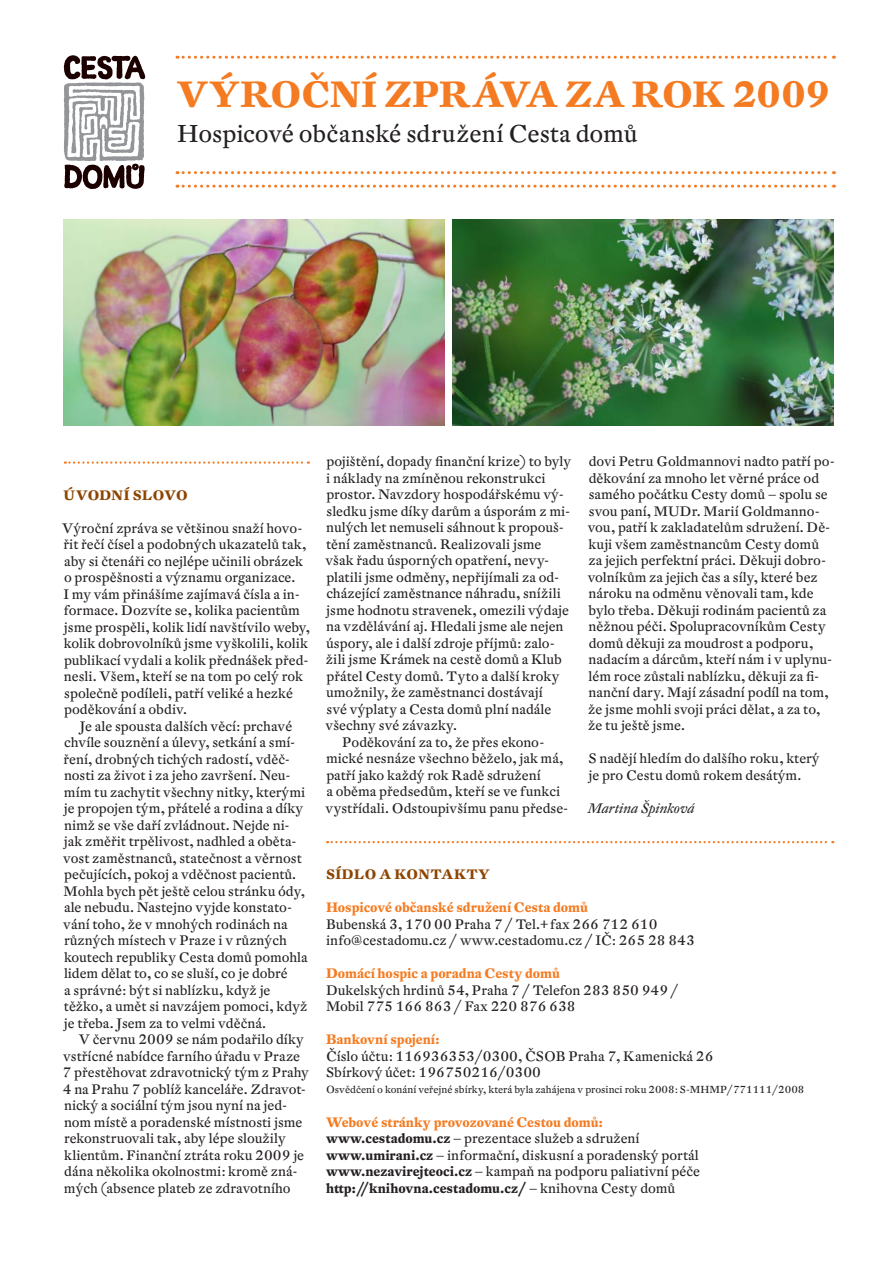
<style>
.page{position:relative;width:893px;height:1263px;background:#fff}
.page>*{position:absolute;margin:0;border:0;box-sizing:border-box;transform-origin:0 0}
.t1{font:700 36px "DTL Fleischmann TOT";letter-spacing:.005em;color:#f47b21}
.t2{font:24px "DTL Fleischmann TOT";letter-spacing:-.005em;color:#231f20}
.t3{font:13.5px/16.5px "DTL Fleischmann TOT";color:#231f20}
.t4{font:700 13.5px "DTL Fleischmann TOT";color:#f47b21}
.t5{font:700 13.5px "DTL Fleischmann TOT";letter-spacing:.055em;color:#8d4400}
.t6{font:italic 13.5px "DTL Fleischmann TOT";color:#231f20}
.t7{font:10.05px "DTL Fleischmann TOT";color:#231f20}
.s1{font-weight:700;color:#f47b21}
.s2{font-weight:700}
</style>
<div class="page">
<svg style="left:64px;top:55px;width:81px;height:134px"></svg>
<svg style="left:65px;top:461px;width:244px;height:3px"></svg>
<svg style="left:177px;top:56px;width:657px;height:3px"></svg>
<svg style="left:177px;top:171px;width:657px;height:3px"></svg>
<svg style="left:177px;top:185px;width:657px;height:3px"></svg>
<svg style="left:327px;top:841px;width:506px;height:2px"></svg>
<img style="left:64px;top:219px;width:380px;height:207px">
<img style="left:453px;top:219px;width:380px;height:207px">
<h1 class="t1" style="left:177px;top:72px;width:654px">Výroční zpráva za rok 2009</h1>
<h2 class="t2" style="left:177px;top:118px;width:462px">Hospicové občanské sdružení Cesta domů</h2>
<p class="t5" style="left:64px;top:486px;width:125px">Úvodní slovo</p>
<p class="t3" style="left:62px;top:519px;width:249px">Výroční zpráva se většinou snaží hovo&shy;řit řečí čísel a podobných ukazatelů tak, aby si čtenáři co nejlépe učinili obrázek o prospěšnosti a významu organizace.<br>I my vám přinášíme zajímavá čísla a in&shy;formace. Dozvíte se, kolika pacientům jsme prospěli, kolik lidí navštívilo weby, kolik dobrovolníků jsme vyškolili, kolik publikací vydali a kolik přednášek před&shy;nesli. Všem, kteří se na tom po celý rok společně podíleli, patří veliké a hezké poděkování a obdiv.</p>
<p class="t3" style="left:63px;top:717px;width:246px;text-indent:17px">Je ale spousta dalších věcí: prchavé chvíle souznění a úlevy, setkání a smí&shy;ření, drobných tichých radostí, vděč&shy;nosti za život i za jeho završení. Neu&shy;mím tu zachytit všechny nitky, kterými je propojen tým, přátelé a rodina a díky nimž se vše daří zvládnout. Nejde ni&shy;jak změřit trpělivost, nadhled a oběta&shy;vost zaměstnanců, statečnost a věrnost pečujících, pokoj a vděčnost pacientů.<br>Mohla bych pět ještě celou stránku ódy, ale nebudu. Nastejno vyjde konstato&shy;vání toho, že v mnohých rodinách na různých místech v Praze i v různých koutech republiky Cesta domů pomohla lidem dělat to, co se sluší, co je dobré<br>a správné: být si nablízku, když je těžko, a umět si navzájem pomoci, když je třeba. Jsem za to velmi vděčná.</p>
<p class="t3" style="left:63px;top:1031px;width:248px;text-indent:16px">V červnu 2009 se nám podařilo díky vstřícné nabídce farního úřadu v Praze 7 přestěhovat zdravotnický tým z Prahy 4 na Prahu 7 poblíž kanceláře. Zdravot&shy;nický a sociální tým jsou nyní na jed&shy;nom místě a poradenské místnosti jsme rekonstruovali tak, aby lépe sloužily klientům. Finanční ztráta roku 2009 je dána několika okolnostmi: kromě zná&shy;mých (absence plateb ze zdravotního</p>
<p class="t3" style="left:326px;top:453px;width:246px">pojištění, dopady finanční krize) to byly</p>
<p class="t3" style="left:326px;top:470px;width:221px">i náklady na zmíněnou rekonstrukci</p>
<p class="t3" style="left:326px;top:486px;width:239px">prostor. Navzdory hospodářskému vý-</p>
<p class="t3" style="left:327px;top:503px;width:245px">sledku jsme díky darům a úsporám z mi-</p>
<p class="t3" style="left:326px;top:519px;width:239px">nulých let nemuseli sáhnout k propouš-</p>
<p class="t3" style="left:326px;top:536px;width:217px">tění zaměstnanců. Realizovali jsme</p>
<p class="t3" style="left:326px;top:552px;width:225px">však řadu úsporných opatření, nevy-</p>
<p class="t3" style="left:326px;top:569px;width:234px">platili jsme odměny, nepřijímali za od-</p>
<p class="t3" style="left:326px;top:585px;width:236px">cházející zaměstnance náhradu, snížili</p>
<p class="t3" style="left:326px;top:602px;width:244px">jsme hodnotu stravenek, omezili výdaje</p>
<p class="t3" style="left:326px;top:618px;width:239px">na vzdělávání aj. Hledali jsme ale nejen</p>
<p class="t3" style="left:326px;top:635px;width:230px">úspory, ale i další zdroje příjmů: zalo-</p>
<p class="t3" style="left:326px;top:651px;width:238px">žili jsme Krámek na cestě domů a Klub</p>
<p class="t3" style="left:326px;top:668px;width:235px">přátel Cesty domů. Tyto a další kroky</p>
<p class="t3" style="left:326px;top:684px;width:218px">umožnily, že zaměstnanci dostávají</p>
<p class="t3" style="left:327px;top:701px;width:226px">své výplaty a Cesta domů plní nadále</p>
<p class="t3" style="left:326px;top:717px;width:133px">všechny své závazky.</p>
<p class="t3" style="left:342px;top:734px;width:203px">Poděkování za to, že přes ekono-</p>
<p class="t3" style="left:326px;top:750px;width:238px">mické nesnáze všechno běželo, jak má,</p>
<p class="t3" style="left:326px;top:767px;width:216px">patří jako každý rok Radě sdružení</p>
<p class="t3" style="left:326px;top:783px;width:235px">a oběma předsedům, kteří se ve funkci</p>
<p class="t3" style="left:326px;top:800px;width:244px">vystřídali. Odstoupivšímu panu předse-</p>
<p class="t3" style="left:588px;top:453px;width:248px">dovi Petru Goldmannovi nadto patří po&shy;děkování za mnoho let věrné práce od samého počátku Cesty domů – spolu se svou paní, MUDr. Marií Goldmanno&shy;vou, patří k zakladatelům sdružení. Dě&shy;kuji všem zaměstnancům Cesty domů za jejich perfektní práci. Děkuji dobro&shy;volníkům za jejich čas a síly, které bez nároku na odměnu věnovali tam, kde bylo třeba. Děkuji rodinám pacientů za něžnou péči. Spolupracovníkům Cesty domů děkuji za moudrost a podporu, nadacím a dárcům, kteří nám i v uplynu&shy;lém roce zůstali nablízku, děkuji za fi&shy;nanční dary. Mají zásadní podíl na tom, že jsme mohli svoji práci dělat, a za to, že tu ještě jsme.</p>
<p class="t3" style="left:588px;top:750px;width:233px">S nadějí hledím do dalšího roku, který je pro Cestu domů rokem desátým.</p>
<p class="t6" style="left:588px;top:799px;width:108px">Martina Špinková</p>
<p class="t5" style="left:326px;top:866px;width:165px">Sídlo a kontakty</p>
<p class="t4" style="left:326px;top:899px;width:263px">Hospicové občanské sdružení Cesta domů</p>
<p class="t3" style="left:326px;top:915px;width:370px">Bubenská 3, 170 00 Praha 7 / Tel.+fax 266 712 610 info@cestadomu.cz / www.cestadomu.cz / IČ: 265 28 843</p>
<p class="t4" style="left:326px;top:965px;width:235px">Domácí hospic a poradna Cesty domů</p>
<p class="t3" style="left:326px;top:981px;width:354px">Dukelských hrdinů 54, Praha 7 / Telefon 283 850 949 /<br>Mobil 775 166 863 / Fax 220 876 638</p>
<p class="t4" style="left:326px;top:1031px;width:115px">Bankovní spojení:</p>
<p class="t3" style="left:326px;top:1047px;width:389px">Číslo účtu: 116936353/0300, ČSOB Praha 7, Kamenická 26<br>Sbírkový účet: 196750216/0300</p>
<p class="t7" style="left:326px;top:1082px;width:480px">Osvědčení o konání veřejné sbírky, která byla zahájena v prosinci roku 2008: S-MHMP/771111/2008</p>
<p class="t3" style="left:326px;top:1113px;width:375px"><span class="s1">Webové stránky provozované Cestou domů: </span><span class="s2">www.cestadomu.cz</span> – prezentace služeb a sdružení <span class="s2">www.umirani.cz</span> – informační, diskusní a poradenský portál <span class="s2">www.nezavirejteoci.cz</span> – kampaň na podporu paliativní péče <span class="s2">http://knihovna.cestadomu.cz/</span> – knihovna Cesty domů</p>
</div>
